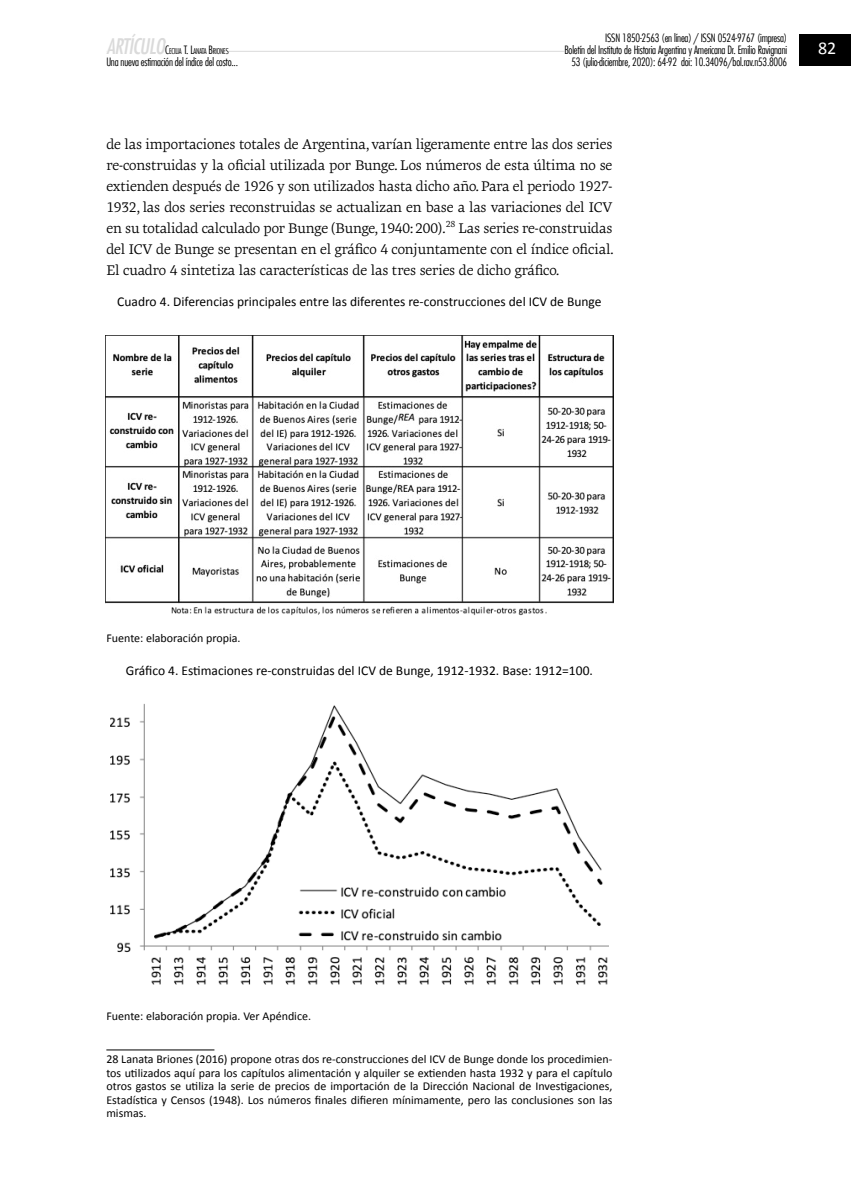
<style>
.page{position:relative;width:851px;height:1191px;background:#fff}
.page>*{position:absolute;margin:0;border:0;box-sizing:border-box;transform-origin:0 0}
.t1{font:18px "Calibri";color:#fff}
.t2{font:14.25px/21px "Geneo Std";letter-spacing:-.01em;color:#000;text-align:justify}
.t3{font:13.5px "Calibri";color:#000}
.t4{font:12px/13.5px "Calibri";color:#000;text-align:justify}
.t5{font:300 condensed 11.25px/12px "Futura LT";letter-spacing:-.02em;color:#000;text-align:right}
.t6{font:300 condensed 7.8px "Futura LT";letter-spacing:-.03em;color:#000}
.s1{font-weight:400;font-style:italic;font-size:21px;color:#dadada}
.s2{font-size:11.25px}
</style>
<div class="page">
<hr style="left:106px;top:51px;width:546px;height:1px;background:#dadada">
<div style="left:564px;top:43px;width:223px;height:15px;background:#fff"></div>
<div style="left:106px;top:40px;width:59px;height:15px;background:#fff"></div>
<div style="left:799px;top:35px;width:51px;height:31px;background:#000"></div>
<div style="left:165px;top:43px;width:63px;height:15px;background:#fff"></div>
<img style="left:106px;top:335px;width:507px;height:281px">
<img style="left:110px;top:703px;width:498px;height:282px">
<hr style="left:106px;top:1049px;width:108px;height:1px;background:#000">
<p class="t5" style="left:564px;top:32px;width:224px">ISSN 1850-2563 (en línea) / ISSN 0524-9767 (impresa)<br>Boletín del Instituto de Historia Argentina y Americana Dr. Emilio Ravignani<br>53 (julio-diciembre, 2020): 64-92 doi: 10.34096/bol.rav.n53.8006</p>
<p class="t6" style="left:106px;top:46px;width:124px"><span class="s1">ARTÍCULO</span><span class="s2">C</span>ECILIA <span class="s2">T. L</span>ANATA <span class="s2">B</span>RIONES</p>
<p class="t1" style="left:818px;top:37px;width:20px">82</p>
<p class="t5" style="left:106px;top:56px;width:133px">Una nueva estimación del índice del costo...</p>
<p class="t2" style="left:106px;top:133px;width:509px">de las importaciones totales de Argentina, varían ligeramente entre las dos series re-construidas y la oficial utilizada por Bunge. Los números de esta última no se extienden después de 1926 y son utilizados hasta dicho año. Para el periodo 1927- 1932, las dos series reconstruidas se actualizan en base a las variaciones del ICV en su totalidad calculado por Bunge (Bunge, 1940: 200).<sup>28</sup> Las series re-construidas del ICV de Bunge se presentan en el gráfico 4 conjuntamente con el índice oficial.<br>El cuadro 4 sintetiza las características de las tres series de dicho gráfico.</p>
<p class="t3" style="left:117px;top:293px;width:485px">Cuadro 4. Diferencias principales entre las diferentes re-construcciones del ICV de Bunge</p>
<p class="t4" style="left:106px;top:631px;width:136px">Fuente: elaboración propia.</p>
<p class="t3" style="left:126px;top:662px;width:468px">Gráfico 4. Estimaciones re-construidas del ICV de Bunge, 1912-1932. Base: 1912=100.</p>
<p class="t4" style="left:106px;top:1009px;width:206px">Fuente: elaboración propia. Ver Apéndice.</p>
<p class="t4" style="left:106px;top:1052px;width:507px">28 Lanata Briones (2016) propone otras dos re-construcciones del ICV de Bunge donde los procedimien&shy;tos utilizados aquí para los capítulos alimentación y alquiler se extienden hasta 1932 y para el capítulo otros gastos se utiliza la serie de precios de importación de la Dirección Nacional de Investigaciones, Estadística y Censos (1948). Los números finales difieren mínimamente, pero las conclusiones son las mismas.</p>
</div>
